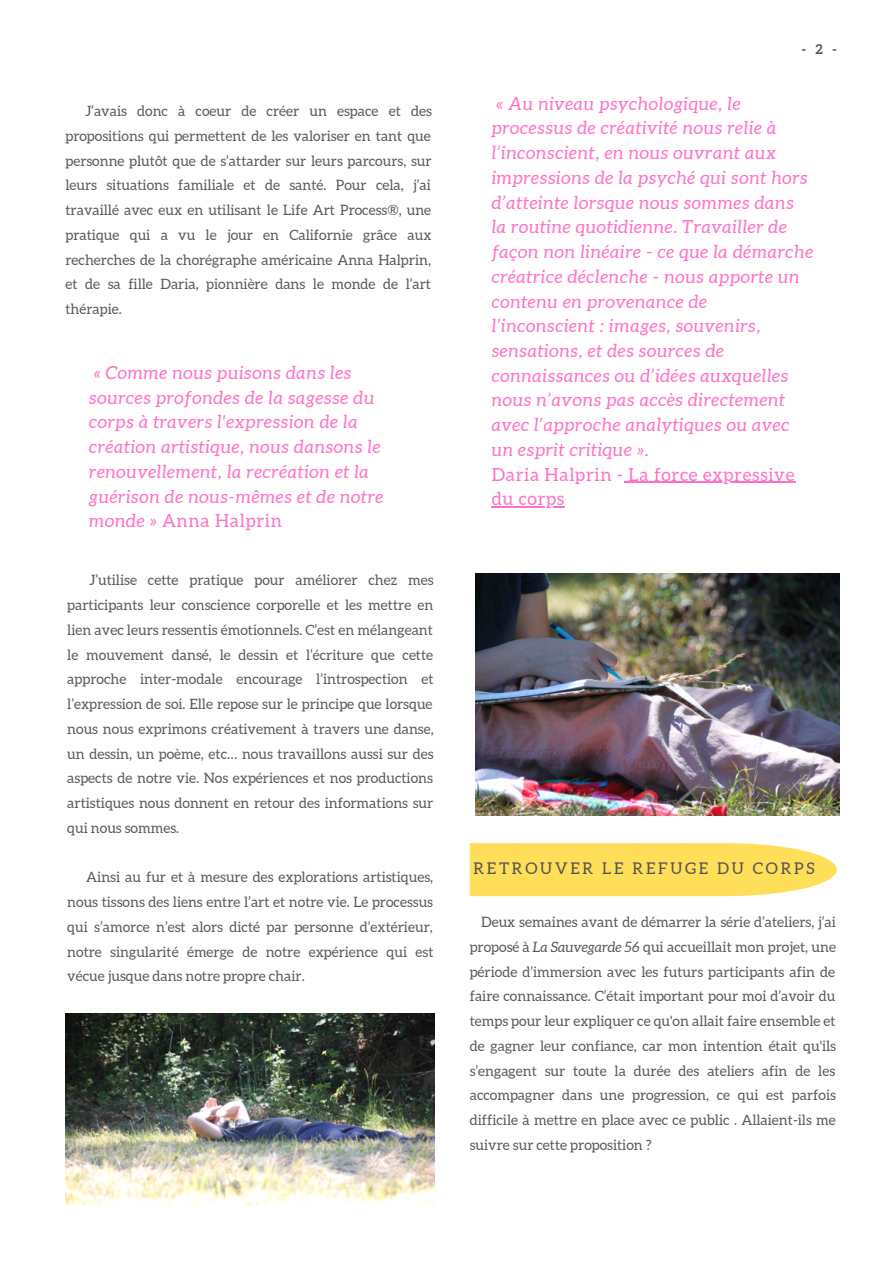
<style>
.page{position:relative;width:893px;height:1264px;background:#fff}
.page>*{position:absolute;margin:0;border:0;box-sizing:border-box;transform-origin:0 0}
.t1{font:italic 18px/24.8px "Aleo";letter-spacing:.04em;color:#ff66c4}
.t2{font:18px/24.8px "Aleo";letter-spacing:.04em;color:#ff66c4}
.t3{font:16.05px "Aleo";letter-spacing:.17em;color:#545454}
.t4{font:14.25px/24.8px "Aleo";color:#000;text-align:justify}
.t5{font:700 13.5px "Aleo";color:#545454}
.s1{font-style:normal}
.s2{font-style:italic}
</style>
<div class="page">
<img style="left:65px;top:1013px;width:369px;height:191px">
<hr style="left:624px;top:482px;width:171px;height:1px;background:#ff66c4">
<hr style="left:491px;top:506px;width:74px;height:1px;background:#ff66c4">
<svg style="left:469px;top:843px;width:367px;height:53px;background:#ffe064"></svg>
<img style="left:476px;top:573px;width:363px;height:242px">
<p class="t4" style="left:65px;top:99px;width:368px;text-indent:20px">J’avais donc à coeur de créer un espace et des propositions qui permettent de les valoriser en tant que personne plutôt que de s’attarder sur leurs parcours, sur leurs situations familiale et de santé. Pour cela, j’ai travaillé avec eux en utilisant le Life Art Process®, une pratique qui a vu le jour en Californie grâce aux recherches de la chorégraphe américaine Anna Halprin, et de sa fille Daria, pionnière dans le monde de l’art thérapie.</p>
<p class="t1" style="left:89px;top:360px;width:295px">« Comme nous puisons dans les sources profondes de la sagesse du corps à travers l'expression de la création artistique, nous dansons le renouvellement, la recréation et la guérison de nous-mêmes et de notre monde » <span class="s1">Anna Halprin</span></p>
<p class="t4" style="left:67px;top:568px;width:368px;text-indent:22px">J’utilise cette pratique pour améliorer chez mes participants leur conscience corporelle et les mettre en lien avec leurs ressentis émotionnels. C’est en mélangeant le mouvement dansé, le dessin et l’écriture que cette approche inter-modale encourage l’introspection et l’expression de soi. Elle repose sur le principe que lorsque nous nous exprimons créativement à travers une danse, un dessin, un poème, etc… nous travaillons aussi sur des aspects de notre vie. Nos expériences et nos productions artistiques nous donnent en retour des informations sur qui nous sommes.</p>
<p class="t4" style="left:67px;top:864px;width:367px;text-indent:19px">Ainsi au fur et à mesure des explorations artistiques, nous tissons des liens entre l’art et notre vie. Le processus qui s’amorce n’est alors dicté par personne d’extérieur, notre singularité émerge de notre expérience qui est vécue jusque dans notre propre chair.</p>
<p class="t5" style="left:801px;top:42px;width:36px">-2-</p>
<p class="t1" style="left:491px;top:91px;width:323px">« Au niveau psychologique, le processus de créativité nous relie à l’inconscient, en nous ouvrant aux impressions de la psyché qui sont hors d’atteinte lorsque nous sommes dans<br>la routine quotidienne. Travailler de façon non linéaire - ce que la démarche créatrice déclenche - nous apporte un contenu en provenance de l’inconscient : images, souvenirs, sensations, et des sources de connaissances ou d’idées auxquelles nous n’avons pas accès directement avec l’approche analytiques ou avec un esprit critique ».</p>
<p class="t2" style="left:491px;top:462px;width:304px">Daria Halprin - La force expressive du corps</p>
<p class="t3" style="left:473px;top:859px;width:343px">RETROUVER LE REFUGE DU CORPS</p>
<p class="t4" style="left:469px;top:909px;width:368px;text-indent:11px">Deux semaines avant de démarrer la série d’ateliers, j’ai proposé à <span class="s2">La Sauvegarde 56</span> qui accueillait mon projet, une période d’immersion avec les futurs participants afin de faire connaissance. C’était important pour moi d’avoir du temps pour leur expliquer ce qu'on allait faire ensemble et de gagner leur confiance, car mon intention était qu'ils s’engagent sur toute la durée des ateliers afin de les accompagner dans une progression, ce qui est parfois difficile à mettre en place avec ce public . Allaient-ils me suivre sur cette proposition ?</p>
</div>
